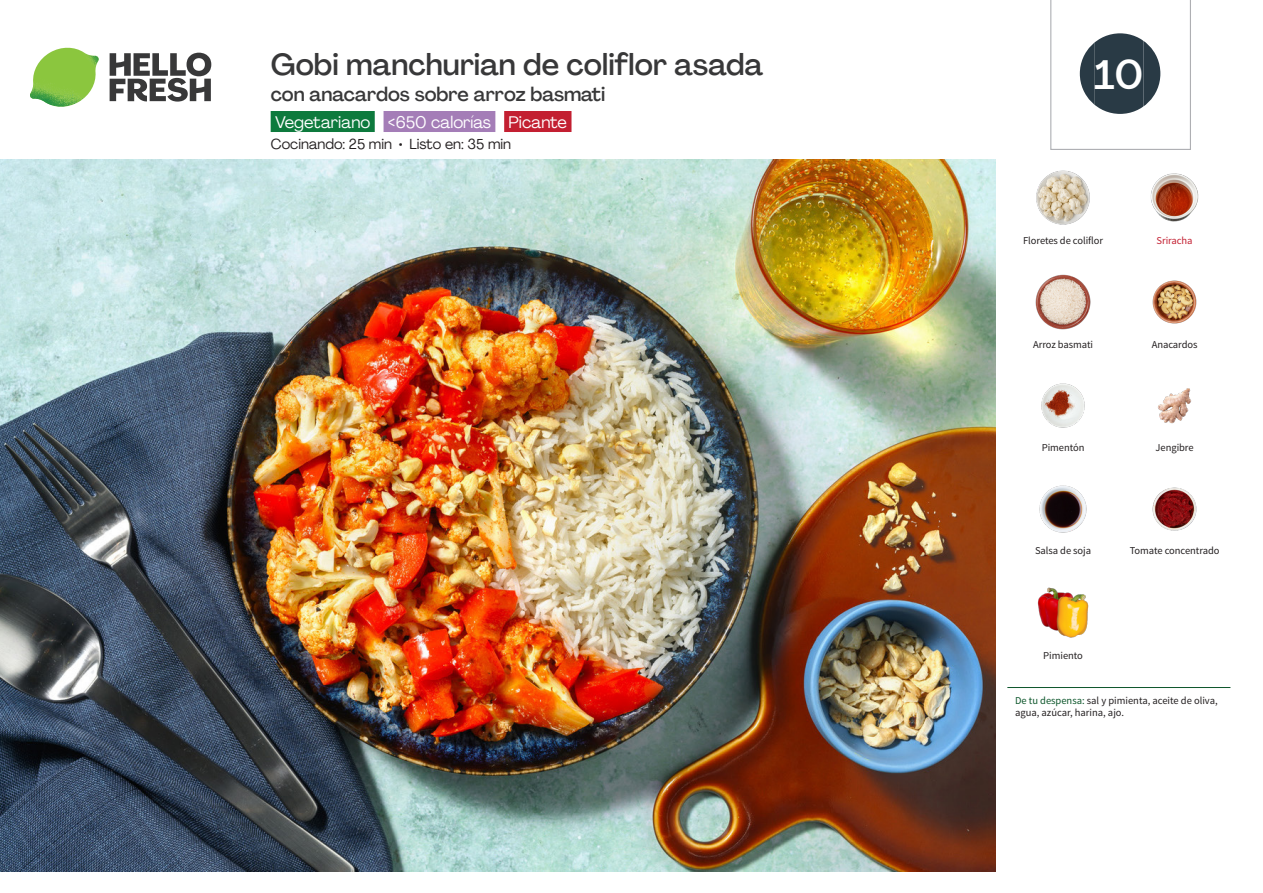
<style>
.page{position:relative;width:1263px;height:893px;background:#fff}
.page>*{position:absolute;margin:0;border:0;box-sizing:border-box;transform-origin:0 0}
._24_Recipe_Nr_Bag{font:500 40.5px "Agrandir";color:#fff}
._15_Titel_UK{font:500 30px "Agrandir";color:#383839}
._15_Titel_UK-2{font:500 19.5px "Agrandir";color:#383839}
._02_Box_Type{font:16.5px "Agrandir";color:#fff}
._02_Box_Type-2{font:14.25px "Agrandir";color:#231f20}
._18_FRONT_ingredients_UK{font:10.5px/12px "Source Sans Pro";letter-spacing:-.005em;color:#231f20}
._18_FRONT_ingredients_UK-2{font:10.5px "Source Sans Pro";letter-spacing:-.005em;color:#c31f31}
.s1{color:#0e572c}
</style>
<div class="page">
<svg style="left:110px;top:53px;width:101px;height:49px"></svg>
<img style="left:30px;top:48px;width:69px;height:59px">
<img style="left:0;top:159px;width:995px;height:713px">
<div style="left:271px;top:111px;width:104px;height:21px;background:#0d7a3d"></div>
<div style="left:383px;top:111px;width:112px;height:21px;background:#a47db7"></div>
<div style="left:504px;top:111px;width:67px;height:21px;background:#c31f31"></div>
<img style="left:1036px;top:170px;width:54px;height:55px">
<img style="left:1150px;top:173px;width:49px;height:49px">
<img style="left:1152px;top:280px;width:45px;height:44px">
<img style="left:1035px;top:274px;width:56px;height:56px">
<img style="left:1158px;top:388px;width:33px;height:36px">
<img style="left:1041px;top:383px;width:44px;height:45px">
<img style="left:1152px;top:487px;width:45px;height:44px">
<img style="left:1039px;top:485px;width:48px;height:48px">
<img style="left:1037px;top:587px;width:52px;height:51px">
<hr style="left:1007px;top:687px;width:223px;height:1px;background:#0e572c">
<svg style="left:1050px;top:0;width:141px;height:150px"></svg>
<p class="_15_Titel_UK" style="left:271px;top:46px;width:494px">Gobi manchurian de coliflor asada</p>
<p class="_15_Titel_UK-2" style="left:271px;top:82px;width:336px">con anacardos sobre arroz basmati</p>
<p class="_02_Box_Type" style="left:275px;top:112px;width:294px">Vegetariano &lt;650 calorías Picante</p>
<p class="_02_Box_Type-2" style="left:271px;top:135px;width:242px">Cocinando: 25 min • Listo en: 35 min</p>
<p class="_24_Recipe_Nr_Bag" style="left:1094px;top:50px;width:51px">10</p>
<p class="_18_FRONT_ingredients_UK" style="left:1023px;top:235px;width:81px">Floretes de coliflor</p>
<p class="_18_FRONT_ingredients_UK-2" style="left:1156px;top:234px;width:38px">Sriracha</p>
<p class="_18_FRONT_ingredients_UK" style="left:1033px;top:339px;width:62px">Arroz basmati</p>
<p class="_18_FRONT_ingredients_UK" style="left:1152px;top:339px;width:47px">Anacardos</p>
<p class="_18_FRONT_ingredients_UK" style="left:1042px;top:441px;width:44px">Pimentón</p>
<p class="_18_FRONT_ingredients_UK" style="left:1155px;top:441px;width:40px">Jengibre</p>
<p class="_18_FRONT_ingredients_UK" style="left:1035px;top:545px;width:58px">Salsa de soja</p>
<p class="_18_FRONT_ingredients_UK" style="left:1130px;top:545px;width:91px">Tomate concentrado</p>
<p class="_18_FRONT_ingredients_UK" style="left:1043px;top:649px;width:41px">Pimiento</p>
<p class="_18_FRONT_ingredients_UK" style="left:1015px;top:695px;width:204px"><span class="s1">De tu despensa:</span> sal y pimienta, aceite de oliva, agua, azúcar, harina, ajo.</p>
</div>
